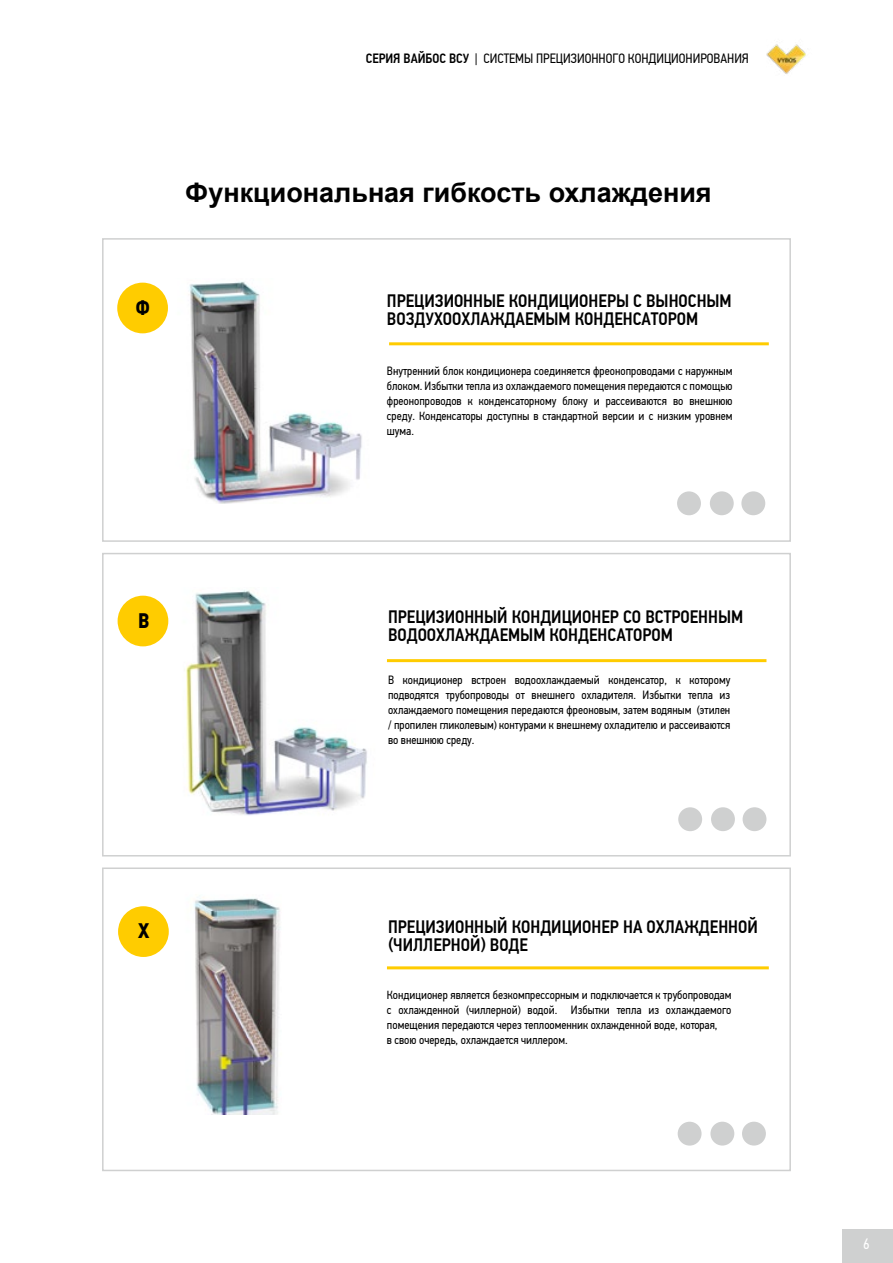
<style>
.page{position:relative;width:893px;height:1263px;background:#fff}
.page>*{position:absolute;margin:0;border:0;box-sizing:border-box;transform-origin:0 0}
.t1{font:700 27px "Arial";color:#000}
.t2{font:700 21px "PF Din Text Cond Pro";color:#000}
.t3{font:500 18px/18px "PF Din Text Cond Pro";color:#000}
.t4{font:15px "PF Din Text Cond Pro";color:#fff}
.t5{font:13.5px "PF Din Text Cond Pro";color:#000}
.t6{font:12px/15px "PF Din Text Cond Pro";color:#000;text-align:justify}
.s1{font-weight:500}
</style>
<div class="page">
<div style="left:102px;top:867px;width:689px;height:304px;border:2px solid #cfd0d0"></div>
<div style="left:102px;top:553px;width:689px;height:303px;border:2px solid #cfd0d0"></div>
<img style="left:146px;top:590px;width:280px;height:226px">
<img style="left:130px;top:897px;width:264px;height:217px">
<div style="left:102px;top:238px;width:689px;height:304px;border:2px solid #cfd0d0"></div>
<img style="left:160px;top:281px;width:267px;height:223px">
<hr style="left:389px;top:342px;width:380px;height:3px;background:#fc0">
<hr style="left:387px;top:659px;width:379px;height:3px;background:#fc0">
<div style="left:117px;top:283px;width:51px;height:50px;background:#fc0;border-radius:50%"></div>
<div style="left:118px;top:596px;width:50px;height:50px;background:#fc0;border-radius:50%"></div>
<div style="left:677px;top:491px;width:24px;height:24px;background:#cfd0d0;border-radius:50%"></div>
<div style="left:678px;top:807px;width:24px;height:24px;background:#cfd0d0;border-radius:50%"></div>
<div style="left:678px;top:1122px;width:23px;height:23px;background:#cfd0d0;border-radius:50%"></div>
<div style="left:710px;top:491px;width:24px;height:24px;background:#cfd0d0;border-radius:50%"></div>
<div style="left:711px;top:807px;width:24px;height:24px;background:#cfd0d0;border-radius:50%"></div>
<div style="left:710px;top:1122px;width:24px;height:23px;background:#cfd0d0;border-radius:50%"></div>
<div style="left:741px;top:491px;width:24px;height:24px;background:#cfd0d0;border-radius:50%"></div>
<div style="left:743px;top:807px;width:23px;height:24px;background:#cfd0d0;border-radius:50%"></div>
<div style="left:742px;top:1122px;width:24px;height:23px;background:#cfd0d0;border-radius:50%"></div>
<hr style="left:387px;top:966px;width:382px;height:3px;background:#fc0">
<div style="left:118px;top:906px;width:51px;height:51px;background:#fc0;border-radius:50%"></div>
<div style="left:843px;top:1229px;width:50px;height:34px;background:#cfd0d0"></div>
<img style="left:766px;top:44px;width:40px;height:30px">
<p class="t5" style="left:366px;top:50px;width:385px"><span class="s1">СЕРИЯ ВАЙБОС ВСУ</span> | СИСТЕМЫ ПРЕЦИЗИОННОГО КОНДИЦИОНИРОВАНИЯ</p>
<h2 class="t2" style="left:135px;top:295px;width:16px">Ф</h2>
<h1 class="t1" style="left:185px;top:174px;width:528px">Функциональная гибкость охлаждения</h1>
<h3 class="t3" style="left:387px;top:292px;width:346px">ПРЕЦИЗИОННЫЕ КОНДИЦИОНЕРЫ С ВЫНОСНЫМ<br>ВОЗДУХООХЛАЖДАЕМЫМ КОНДЕНСАТОРОМ</h3>
<p class="t6" style="left:387px;top:363px;width:347px">Внутренний блок кондиционера соединяется фреонопроводами с наружным блоком. Избытки тепла из охлаждаемого помещения передаются с помощью фреонопроводов к конденсаторному блоку и рассеиваются во внешнюю среду. Конденсаторы доступны в стандартной версии и с низким уровнем шума.</p>
<h2 class="t2" style="left:138px;top:608px;width:13px">В</h2>
<h3 class="t3" style="left:388px;top:608px;width:357px">ПРЕЦИЗИОННЫЙ КОНДИЦИОНЕР СО ВСТРОЕННЫМ<br>ВОДООХЛАЖДАЕМЫМ КОНДЕНСАТОРОМ</h3>
<p class="t6" style="left:388px;top:672px;width:344px">В кондиционер встроен водоохлаждаемый конденсатор, к которому подводятся трубопроводы от внешнего охладителя. Избытки тепла из охлаждаемого помещения передаются фреоновым, затем водяным (этилен / пропилен гликолевым) контурами к внешнему охладителю и рассеиваются во внешнюю среду.</p>
<h2 class="t2" style="left:138px;top:918px;width:13px">Х</h2>
<h3 class="t3" style="left:388px;top:918px;width:371px">ПРЕЦИЗИОННЫЙ КОНДИЦИОНЕР НА ОХЛАЖДЕННОЙ (ЧИЛЛЕРНОЙ) ВОДЕ</h3>
<p class="t6" style="left:387px;top:987px;width:346px;text-align:left">Кондиционер является безкомпрессорным и подключается к трубопроводам с охлажденной (чиллерной) водой. Избытки тепла из охлаждаемого помещения передаются через теплооменник охлажденной воде, которая,<br>в свою очередь, охлаждается чиллером.</p>
<p class="t4" style="left:863px;top:1235px;width:8px">6</p>
</div>
